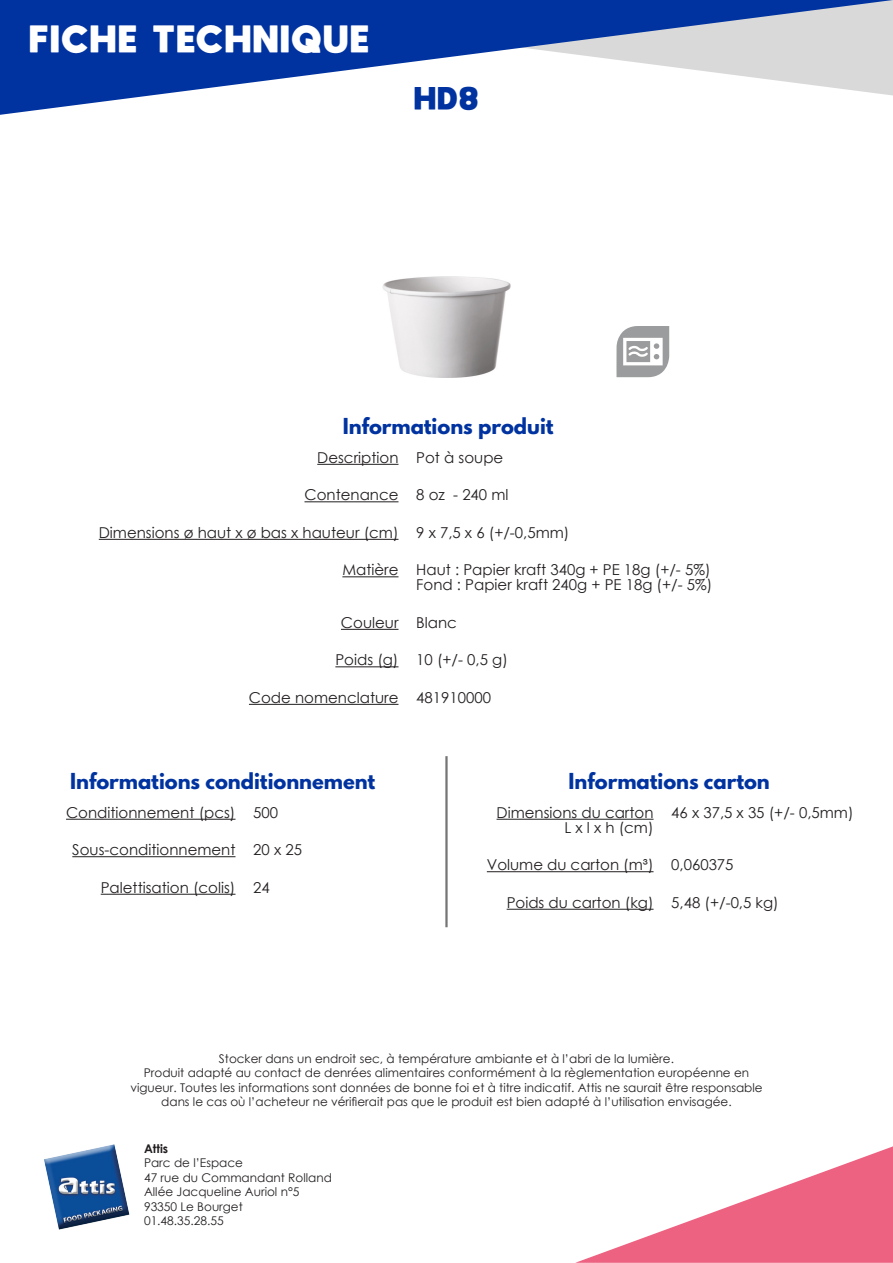
<style>
.page{position:relative;width:893px;height:1263px;background:#fff}
.page>*{position:absolute;margin:0;border:0;box-sizing:border-box;transform-origin:0 0}
.t1{font:800 27px "moon get";letter-spacing:.1em;color:#fff}
.t2{font:800 22.5px "moon get";color:#0033a0}
.t3{font:700 19.5px "League Spartan";color:#0033a0}
.t4{font:15px "Century Gothic";color:#231f20}
.t5{font:12px/14.4px "Century Gothic";color:#231f20;text-align:center}
.t6{font:700 12px "Century Gothic";color:#231f20}
</style>
<div class="page">
<svg style="left:0;top:0;width:893px;height:115px"></svg>
<svg style="left:575px;top:1146px;width:318px;height:117px"></svg>
<hr style="left:317px;top:464px;width:81px;height:1px;background:#231f20">
<hr style="left:304px;top:501px;width:94px;height:1px;background:#231f20">
<hr style="left:99px;top:539px;width:299px;height:1px;background:#231f20">
<hr style="left:342px;top:576px;width:56px;height:1px;background:#231f20">
<hr style="left:341px;top:629px;width:57px;height:1px;background:#231f20">
<hr style="left:335px;top:666px;width:63px;height:1px;background:#231f20">
<hr style="left:249px;top:704px;width:149px;height:1px;background:#231f20">
<img style="left:44px;top:1144px;width:86px;height:85px">
<hr style="left:497px;top:819px;width:156px;height:1px;background:#231f20">
<hr style="left:487px;top:871px;width:166px;height:1px;background:#231f20">
<hr style="left:507px;top:909px;width:146px;height:1px;background:#231f20">
<hr style="left:66px;top:819px;width:169px;height:1px;background:#231f20">
<hr style="left:72px;top:856px;width:163px;height:1px;background:#231f20">
<hr style="left:101px;top:894px;width:134px;height:1px;background:#231f20">
<hr style="left:445px;top:756px;width:3px;height:171px;background:#757575">
<svg style="left:616px;top:326px;width:53px;height:51px"></svg>
<img style="left:382px;top:276px;width:129px;height:101px">
<p class="t1" style="left:30px;top:22px;width:340px">FICHE TECHNIQUE</p>
<p class="t2" style="left:415px;top:84px;width:65px">HD8</p>
<p class="t3" style="left:343px;top:410px;width:212px">Informations produit</p>
<p class="t4" style="left:317px;top:447px;width:83px">Description</p>
<p class="t4" style="left:304px;top:484px;width:96px">Contenance</p>
<p class="t4" style="left:99px;top:522px;width:301px">Dimensions ø haut x ø bas x hauteur (cm)</p>
<p class="t4" style="left:342px;top:559px;width:58px">Matière</p>
<p class="t4" style="left:341px;top:612px;width:59px">Couleur</p>
<p class="t4" style="left:335px;top:649px;width:65px">Poids (g)</p>
<p class="t4" style="left:249px;top:687px;width:151px">Code nomenclature</p>
<p class="t4" style="left:416px;top:447px;width:89px">Pot à soupe</p>
<p class="t4" style="left:416px;top:484px;width:94px">8 oz - 240 ml</p>
<p class="t4" style="left:416px;top:522px;width:155px">9 x 7,5 x 6 (+/-0,5mm)</p>
<p class="t4" style="left:416px;top:559px;width:296px">Haut : Papier kraft 340g + PE 18g (+/- 5%)</p>
<p class="t4" style="left:416px;top:574px;width:298px">Fond : Papier kraft 240g + PE 18g (+/- 5%)</p>
<p class="t4" style="left:416px;top:612px;width:42px">Blanc</p>
<p class="t4" style="left:416px;top:649px;width:93px">10 (+/- 0,5 g)</p>
<p class="t4" style="left:416px;top:687px;width:76px">481910000</p>
<p class="t3" style="left:70px;top:765px;width:307px">Informations conditionnement</p>
<p class="t4" style="left:66px;top:802px;width:171px">Conditionnement (pcs)</p>
<p class="t4" style="left:72px;top:839px;width:165px">Sous-conditionnement</p>
<p class="t4" style="left:101px;top:877px;width:136px">Palettisation (colis)</p>
<p class="t4" style="left:253px;top:802px;width:26px">500</p>
<p class="t4" style="left:253px;top:839px;width:50px">20 x 25</p>
<p class="t4" style="left:253px;top:877px;width:18px">24</p>
<p class="t3" style="left:569px;top:765px;width:203px">Informations carton</p>
<p class="t4" style="left:497px;top:802px;width:158px">Dimensions du carton</p>
<p class="t4" style="left:564px;top:817px;width:91px">L x l x h (cm)</p>
<p class="t4" style="left:487px;top:854px;width:168px">Volume du carton (m³)</p>
<p class="t4" style="left:507px;top:892px;width:148px">Poids du carton (kg)</p>
<p class="t4" style="left:671px;top:802px;width:184px">46 x 37,5 x 35 (+/- 0,5mm)</p>
<p class="t4" style="left:671px;top:854px;width:64px">0,060375</p>
<p class="t4" style="left:671px;top:892px;width:109px">5,48 (+/-0,5 kg)</p>
<p class="t5" style="left:219px;top:1051px;width:457px">Stocker dans un endroit sec, à température ambiante et à l’abri de la lumière.</p>
<p class="t5" style="left:130px;top:1065px;width:634px">Produit adapté au contact de denrées alimentaires conformément à la règlementation européenne en vigueur. Toutes les informations sont données de bonne foi et à titre indicatif. Attis ne saurait être responsable dans le cas où l’acheteur ne vérifierait pas que le produit est bien adapté à l’utilisation envisagée.</p>
<p class="t6" style="left:144px;top:1139px;width:26px">Attis</p>
<p class="t5" style="left:144px;top:1155px;width:100px">Parc de l’Espace</p>
<p class="t5" style="left:144px;top:1170px;width:189px">47 rue du Commandant Rolland</p>
<p class="t5" style="left:144px;top:1184px;width:157px">Allée Jacqueline Auriol n°5</p>
<p class="t5" style="left:144px;top:1199px;width:100px">93350 Le Bourget</p>
<p class="t5" style="left:144px;top:1213px;width:81px">01.48.35.28.55</p>
</div>
